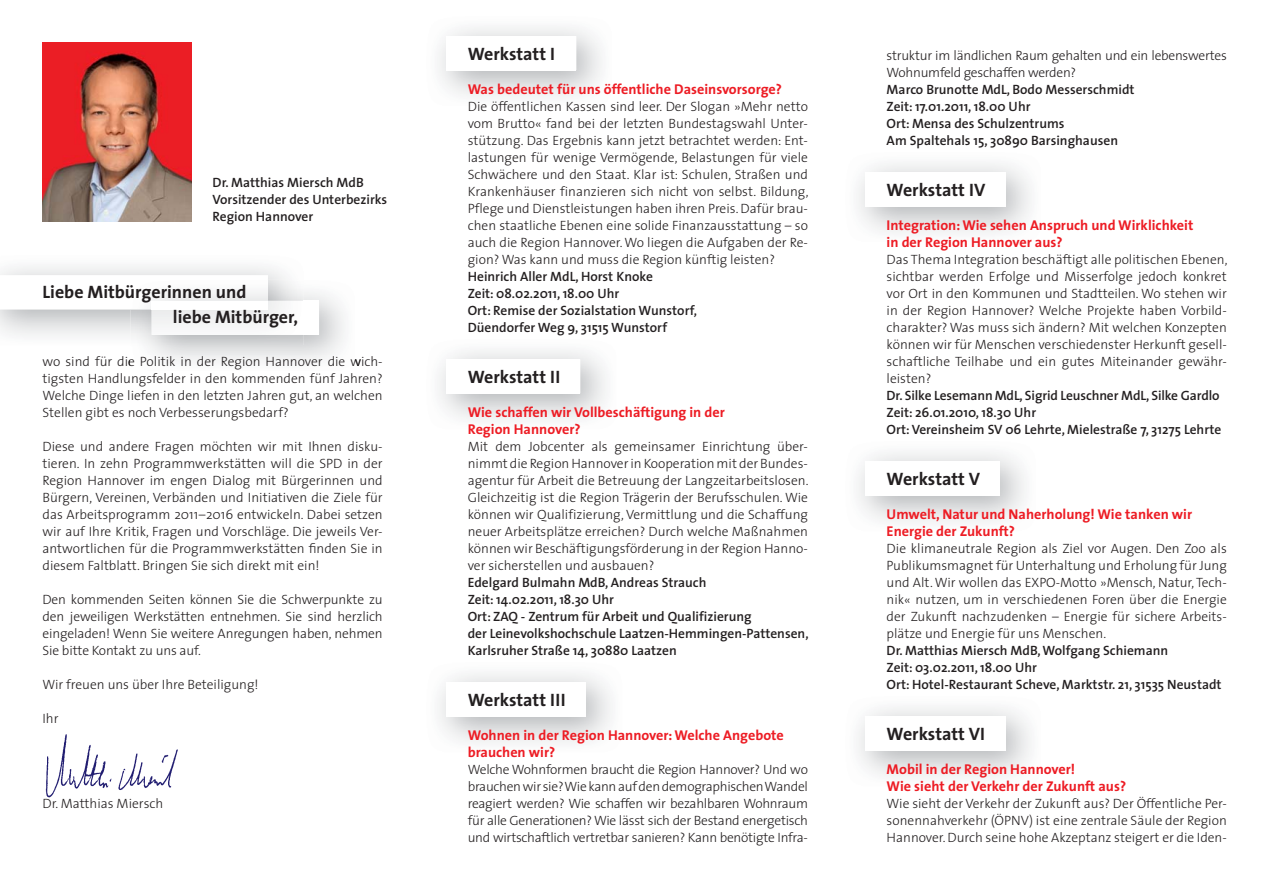
<style>
.page{position:relative;width:1263px;height:893px;background:#fff}
.page>*{position:absolute;margin:0;border:0;box-sizing:border-box;transform-origin:0 0}
.t1{font:700 18px/25.5px "The Sans";color:#231f20}
.t2{font:700 14.25px/17px "The Sans";color:#ed1c24}
.t3{font:300 13.5px/17px "The Sans";color:#231f20;text-align:justify}
.t4{font:600 13.5px/17px "The Sans";color:#231f20}
.t5{font:300 13.5px/17px "The Sans";letter-spacing:-.02em;color:#231f20}
</style>
<div class="page">
<img style="left:43px;top:43px;width:148px;height:178px">
<img style="left:45px;top:734px;width:133px;height:64px">
<img style="left:131px;top:280px;width:173px;height:65px">
<img style="left:131px;top:280px;width:137px;height:29px">
<img style="left:152px;top:301px;width:152px;height:34px">
<div style="left:152px;top:301px;width:116px;height:8px;background:#fff"></div>
<p class="t4" style="left:213px;top:175px;width:176px">Dr. Matthias Miersch MdB<br>Vorsitzender des Unterbezirks<br>Region Hannover</p>
<h1 class="t1" style="left:173px;top:279px;width:127px;text-indent:-130px">Liebe Mitbürgerinnen und<br>liebe Mitbürger,</h1>
<p class="t3" style="left:43px;top:354px;width:342px">wo sind für die Politik in der Region Hannover die wich&shy;tigsten Handlungsfelder in den kommenden fünf Jahren?<br>Welche Dinge liefen in den letzten Jahren gut, an welchen Stellen gibt es noch Verbesserungsbedarf?</p>
<p class="t3" style="left:43px;top:439px;width:342px">Diese und andere Fragen möchten wir mit Ihnen disku&shy;tieren. In zehn Programmwerkstätten will die SPD in der Region Hannover im engen Dialog mit Bürgerinnen und Bürgern, Vereinen, Verbänden und Initiativen die Ziele für das Arbeitsprogramm 2011–2016 entwickeln. Dabei setzen wir auf Ihre Kritik, Fragen und Vorschläge. Die jeweils Ver&shy;antwortlichen für die Programmwerkstätten finden Sie in diesem Faltblatt. Bringen Sie sich direkt mit ein!</p>
<p class="t3" style="left:43px;top:592px;width:342px">Den kommenden Seiten können Sie die Schwerpunkte zu den jeweiligen Werkstätten entnehmen. Sie sind herzlich eingeladen! Wenn Sie weitere Anregungen haben, nehmen Sie bitte Kontakt zu uns auf.</p>
<p class="t3" style="left:43px;top:677px;width:218px">Wir freuen uns über Ihre Beteiligung!</p>
<p class="t3" style="left:43px;top:711px;width:18px">Ihr</p>
<p class="t3" style="left:43px;top:796px;width:122px">Dr. Matthias Miersch</p>
<h1 class="t1" style="left:468px;top:41px;width:89px">Werkstatt I</h1>
<p class="t2" style="left:468px;top:81px;width:316px">Was bedeutet für uns öffentliche Daseinsvorsorge?</p>
<p class="t3" style="left:468px;top:99px;width:342px">Die öffentlichen Kassen sind leer. Der Slogan »Mehr netto vom Brutto« fand bei der letzten Bundestagswahl Unter&shy;stützung. Das Ergebnis kann jetzt betrachtet werden: Ent&shy;lastungen für wenige Vermögende, Belastungen für viele Schwächere und den Staat. Klar ist: Schulen, Straßen und Krankenhäuser finanzieren sich nicht von selbst. Bildung, Pflege und Dienstleistungen haben ihren Preis. Dafür brau&shy;chen staatliche Ebenen eine solide Finanzausstattung – so auch die Region Hannover. Wo liegen die Aufgaben der Re&shy;gion? Was kann und muss die Region künftig leisten?</p>
<p class="t4" style="left:468px;top:269px;width:231px">Heinrich Aller MdL, Horst Knoke<br>Zeit: 08.02.2011, 18.00 Uhr<br>Ort: Remise der Sozialstation Wunstorf, Düendorfer Weg 9, 31515 Wunstorf</p>
<h1 class="t1" style="left:468px;top:364px;width:94px">Werkstatt II</h1>
<p class="t2" style="left:468px;top:404px;width:259px">Wie schaffen wir Vollbeschäftigung in der<br>Region Hannover?</p>
<p class="t3" style="left:468px;top:439px;width:342px">Mit dem Jobcenter als gemeinsamer Einrichtung über&shy;nimmt die Region Hannover in Kooperation mit der Bundes&shy;agentur für Arbeit die Betreuung der Langzeitarbeitslosen.<br>Gleichzeitig ist die Region Trägerin der Berufsschulen. Wie können wir Qualifizierung, Vermittlung und die Schaffung neuer Arbeitsplätze erreichen? Durch welche Maßnahmen können wir Beschäftigungsförderung in der Region Hanno&shy;ver sicherstellen und ausbauen?</p>
<p class="t4" style="left:468px;top:575px;width:342px">Edelgard Bulmahn MdB, Andreas Strauch<br>Zeit: 14.02.2011, 18.30 Uhr<br>Ort: ZAQ - Zentrum für Arbeit und Qualifizierung<br>der Leinevolkshochschule Laatzen-Hemmingen-Pattensen, Karlsruher Straße 14, 30880 Laatzen</p>
<h1 class="t1" style="left:468px;top:688px;width:99px">Werkstatt III</h1>
<p class="t2" style="left:468px;top:727px;width:318px">Wohnen in der Region Hannover: Welche Angebote brauchen wir?</p>
<p class="t3" style="left:468px;top:762px;width:342px">Welche Wohnformen braucht die Region Hannover? Und wo brauchen wir sie? Wie kann auf den demographischen Wandel reagiert werden? Wie schaffen wir bezahlbaren Wohnraum für alle Generationen? Wie lässt sich der Bestand energetisch und wirtschaftlich vertretbar sanieren? Kann benötigte Infra-</p>
<p class="t5" style="left:887px;top:48px;width:342px">struktur im ländlichen Raum gehalten und ein lebenswertes<br>Wohnumfeld geschaffen werden?</p>
<p class="t4" style="left:887px;top:82px;width:249px">Marco Brunotte MdL, Bodo Messerschmidt Zeit: 17.01.2011, 18.00 Uhr<br>Ort: Mensa des Schulzentrums<br>Am Spaltehals 15, 30890 Barsinghausen</p>
<h1 class="t1" style="left:887px;top:177px;width:100px">Werkstatt IV</h1>
<p class="t2" style="left:887px;top:217px;width:308px">Integration: Wie sehen Anspruch und Wirklichkeit in der Region Hannover aus?</p>
<p class="t3" style="left:887px;top:252px;width:342px">Das Thema Integration beschäftigt alle politischen Ebenen, sichtbar werden Erfolge und Misserfolge jedoch konkret vor Ort in den Kommunen und Stadtteilen. Wo stehen wir in der Region Hannover? Welche Projekte haben Vorbild&shy;charakter? Was muss sich ändern? Mit welchen Konzepten können wir für Menschen verschiedenster Herkunft gesell&shy;schaftliche Teilhabe und ein gutes Miteinander gewähr&shy;leisten?</p>
<p class="t4" style="left:887px;top:388px;width:336px">Dr. Silke Lesemann MdL, Sigrid Leuschner MdL, Silke Gardlo<br>Zeit: 26.01.2010, 18.30 Uhr<br>Ort: Vereinsheim SV 06 Lehrte, Mielestraße 7, 31275 Lehrte</p>
<h1 class="t1" style="left:887px;top:466px;width:95px">Werkstatt V</h1>
<p class="t2" style="left:887px;top:506px;width:307px">Umwelt, Natur und Naherholung! Wie tanken wir<br>Energie der Zukunft?</p>
<p class="t3" style="left:887px;top:541px;width:342px">Die klimaneutrale Region als Ziel vor Augen. Den Zoo als Publikumsmagnet für Unterhaltung und Erholung für Jung und Alt. Wir wollen das EXPO-Motto »Mensch, Natur, Tech&shy;nik« nutzen, um in verschiedenen Foren über die Energie der Zukunft nachzudenken – Energie für sichere Arbeits&shy;plätze und Energie für uns Menschen.</p>
<p class="t4" style="left:887px;top:643px;width:336px">Dr. Matthias Miersch MdB, Wolfgang Schiemann<br>Zeit: 03.02.2011, 18.00 Uhr<br>Ort: Hotel-Restaurant Scheve, Marktstr. 21, 31535 Neustadt</p>
<h1 class="t1" style="left:887px;top:722px;width:100px">Werkstatt VI</h1>
<p class="t2" style="left:887px;top:761px;width:241px">Mobil in der Region Hannover!<br>Wie sieht der Verkehr der Zukunft aus?</p>
<p class="t3" style="left:887px;top:796px;width:342px">Wie sieht der Verkehr der Zukunft aus? Der Öffentliche Per&shy;sonennahverkehr (ÖPNV) ist eine zentrale Säule der Region Hannover. Durch seine hohe Akzeptanz steigert er die Iden-</p>
</div>
